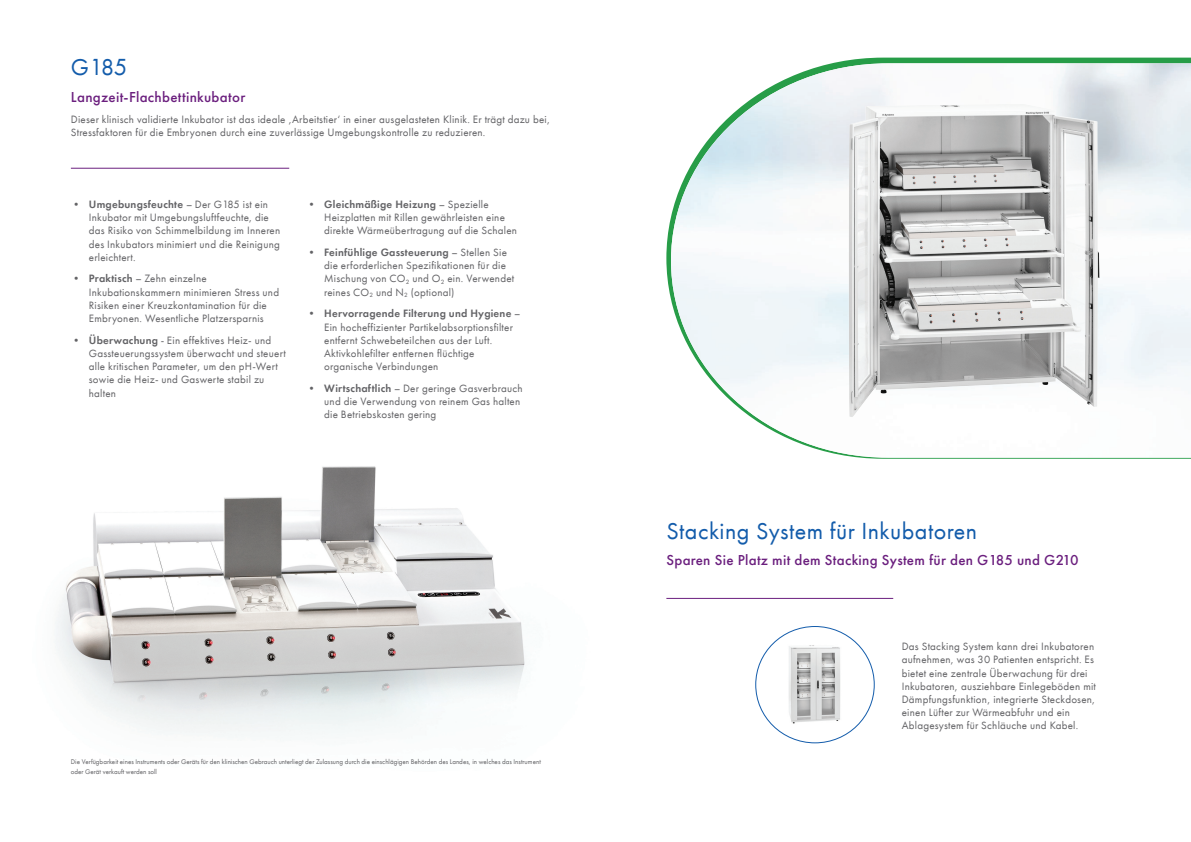
<style>
.page{position:relative;width:1191px;height:842px;background:#fff}
.page>*{position:absolute;margin:0;border:0;box-sizing:border-box;transform-origin:0 0}
.Body_Text_Header_Bk_24pt{font:24px "Futura PT";letter-spacing:.02em;color:#135cab}
.Body_Text_Subheader_Md_15pt{font:500 15px "Futura PT";letter-spacing:.02em;color:#6b1f7e}
.Body_Copy_11pt_Bk{font:11px/13.2px "Futura PT";letter-spacing:.02em;color:#636366}
.Asterisks_8pt_-_Grey{font:7px/10px "Futura PT";color:#636366}
.s1{font-weight:600}
</style>
<div class="page">
<img style="left:55px;top:466px;width:470px;height:271px">
<img style="left:671px;top:63px;width:520px;height:395px">
<img style="left:827px;top:57px;width:302px;height:402px">
<img style="left:780px;top:637px;width:70px;height:95px">
<hr style="left:71px;top:168px;width:218px;height:1px;background:#6b1f7e">
<hr style="left:666px;top:598px;width:227px;height:1px;background:#6b1f7e">
<p class="Body_Text_Header_Bk_24pt" style="left:71px;top:53px;width:58px">G185</p>
<p class="Body_Text_Subheader_Md_15pt" style="left:71px;top:87px;width:176px">Langzeit-Flachbettinkubator</p>
<p class="Body_Copy_11pt_Bk" style="left:71px;top:113px;width:481px">Dieser klinisch validierte Inkubator ist das ideale ‚Arbeitstier‘ in einer ausgelasteten Klinik. Er trägt dazu bei,<br>Stressfaktoren für die Embryonen durch eine zuverlässige Umgebungskontrolle zu reduzieren.</p>
<p class="Body_Copy_11pt_Bk" style="left:89px;top:198px;width:193px;text-indent:-18px"><span class="s1">• Umgebungsfeuchte</span> – Der G185 ist ein Inkubator mit Umgebungsluftfeuchte, die das Risiko von Schimmelbildung im Inneren des Inkubators minimiert und die Reinigung erleichtert.</p>
<p class="Body_Copy_11pt_Bk" style="left:89px;top:272px;width:192px;text-indent:-18px"><span class="s1">• Praktisch</span> – Zehn einzelne Inkubationskammern minimieren Stress und Risiken einer Kreuzkontamination für die Embryonen. Wesentliche Platzersparnis</p>
<p class="Body_Copy_11pt_Bk" style="left:89px;top:333px;width:198px;text-indent:-18px"><span class="s1">• Überwachung</span> - Ein effektives Heiz- und Gassteuerungssystem überwacht und steuert alle kritischen Parameter, um den pH-Wert sowie die Heiz- und Gaswerte stabil zu halten</p>
<p class="Body_Copy_11pt_Bk" style="left:324px;top:198px;width:194px;text-indent:-18px"><span class="s1">• Gleichmäßige Heizung</span> – Spezielle<br>Heizplatten mit Rillen gewährleisten eine direkte Wärmeübertragung auf die Schalen</p>
<p class="Body_Copy_11pt_Bk" style="left:324px;top:246px;width:191px;text-indent:-18px"><span class="s1">• Feinfühlige Gassteuerung</span> – Stellen Sie die erforderlichen Spezifikationen für die Mischung von CO<sub>2</sub> und O<sub>2</sub> ein. Verwendet reines CO<sub>2</sub> und N<sub>2</sub> (optional)</p>
<p class="Body_Copy_11pt_Bk" style="left:324px;top:307px;width:198px;text-indent:-18px"><span class="s1">• Hervorragende Filterung und Hygiene</span> – Ein hocheffizienter Partikelabsorptionsfilter entfernt Schwebeteilchen aus der Luft.<br>Aktivkohlefilter entfernen flüchtige organische Verbindungen</p>
<p class="Body_Copy_11pt_Bk" style="left:324px;top:382px;width:200px;text-indent:-18px"><span class="s1">• Wirtschaftlich</span> – Der geringe Gasverbrauch und die Verwendung von reinem Gas halten die Betriebskosten gering</p>
<p class="Asterisks_8pt_-_Grey" style="left:71px;top:756px;width:471px">Die Verfügbarkeit eines Instruments oder Geräts für den klinischen Gebrauch unterliegt der Zulassung durch die einschlägigen Behörden des Landes, in welches das Instrument oder Gerät verkauft werden soll</p>
<p class="Body_Text_Header_Bk_24pt" style="left:666px;top:516px;width:312px">Stacking System für Inkubatoren</p>
<p class="Body_Text_Subheader_Md_15pt" style="left:666px;top:551px;width:414px">Sparen Sie Platz mit dem Stacking System für den G185 und G210</p>
<p class="Body_Copy_11pt_Bk" style="left:901px;top:640px;width:196px">Das Stacking System kann drei Inkubatoren aufnehmen, was 30 Patienten entspricht. Es bietet eine zentrale Überwachung für drei Inkubatoren, ausziehbare Einlegeböden mit Dämpfungsfunktion, integrierte Steckdosen, einen Lüfter zur Wärmeabfuhr und ein Ablagesystem für Schläuche und Kabel.</p>
</div>
